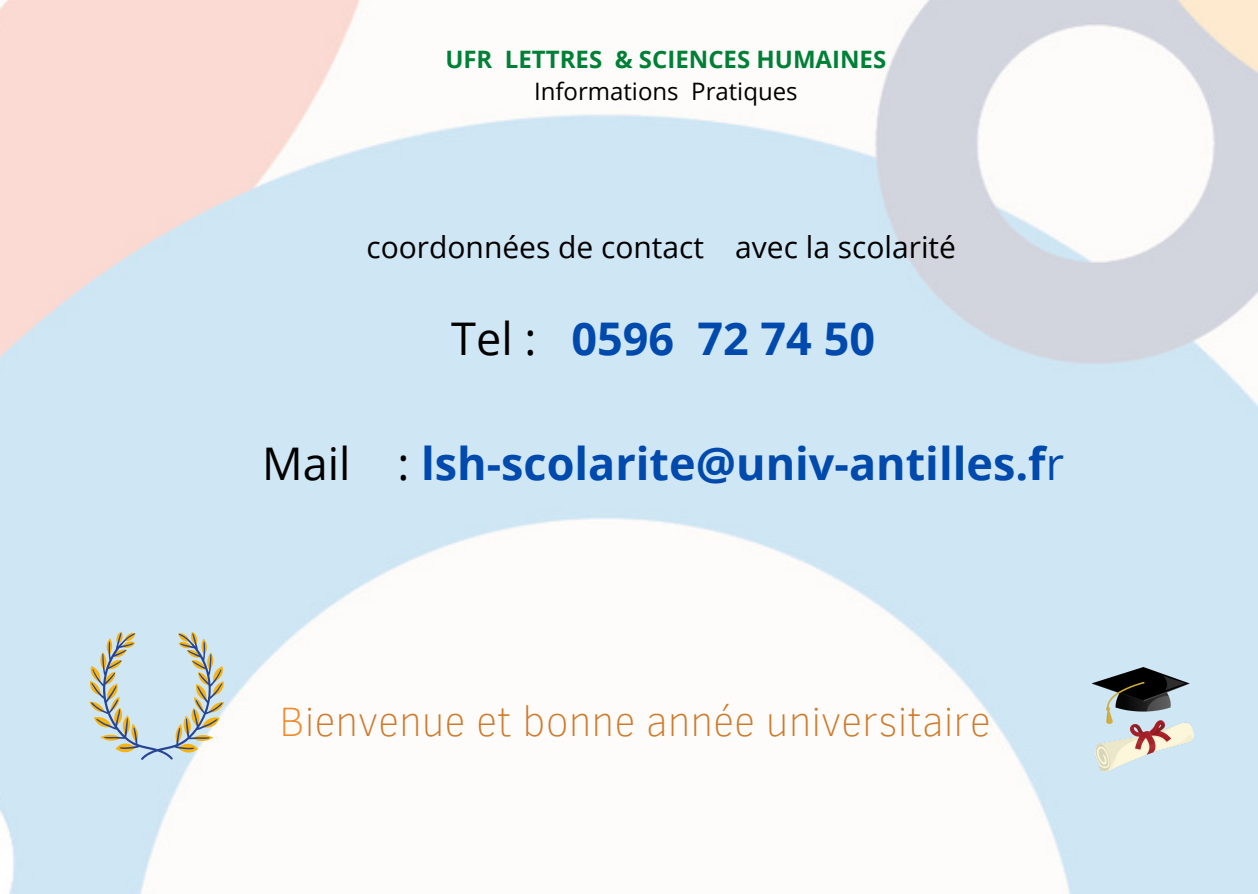
<style>
.page{position:relative;width:1258px;height:894px;background:#fff}
.page>*{position:absolute;margin:0;border:0;box-sizing:border-box;transform-origin:0 0}
.t1{font:700 45px "Open Sans";color:#004aad}
.t2{font:100 42px "Clear Sans";color:#cf7a2b}
.t3{font:30px "Open Sans";color:#000}
.t4{font:700 24px "Open Sans";color:#008037}
.t5{font:24px "Open Sans";color:#000}
.s1{font-weight:400;color:#000}
.s2{font-weight:400}
.s3{color:#f18929}
</style>
<div class="page">
<img style="left:0;top:0;width:1258px;height:893px">
<svg style="left:89px;top:631px;width:135px;height:128px;background:#c6d1cd"></svg>
<img style="left:1092px;top:667px;width:102px;height:104px">
<p class="t4" style="left:445px;top:42px;width:442px">UFR LETTRES &amp; SCIENCES HUMAINES</p>
<p class="t5" style="left:534px;top:74px;width:265px">Informations Pratiques</p>
<p class="t3" style="left:366px;top:225px;width:591px">coordonnées de contact avec la scolarité</p>
<p class="t1" style="left:451px;top:307px;width:425px"><span class="s1">Tel :</span> 0596 72 74 50</p>
<p class="t1" style="left:262px;top:432px;width:803px"><span class="s1">Mail :</span> lsh-scolarite@univ-antilles.f<span class="s2">r</span></p>
<p class="t2" style="left:279px;top:690px;width:713px"><span class="s3">B</span>ienvenue et bonne année universitaire</p>
</div>
